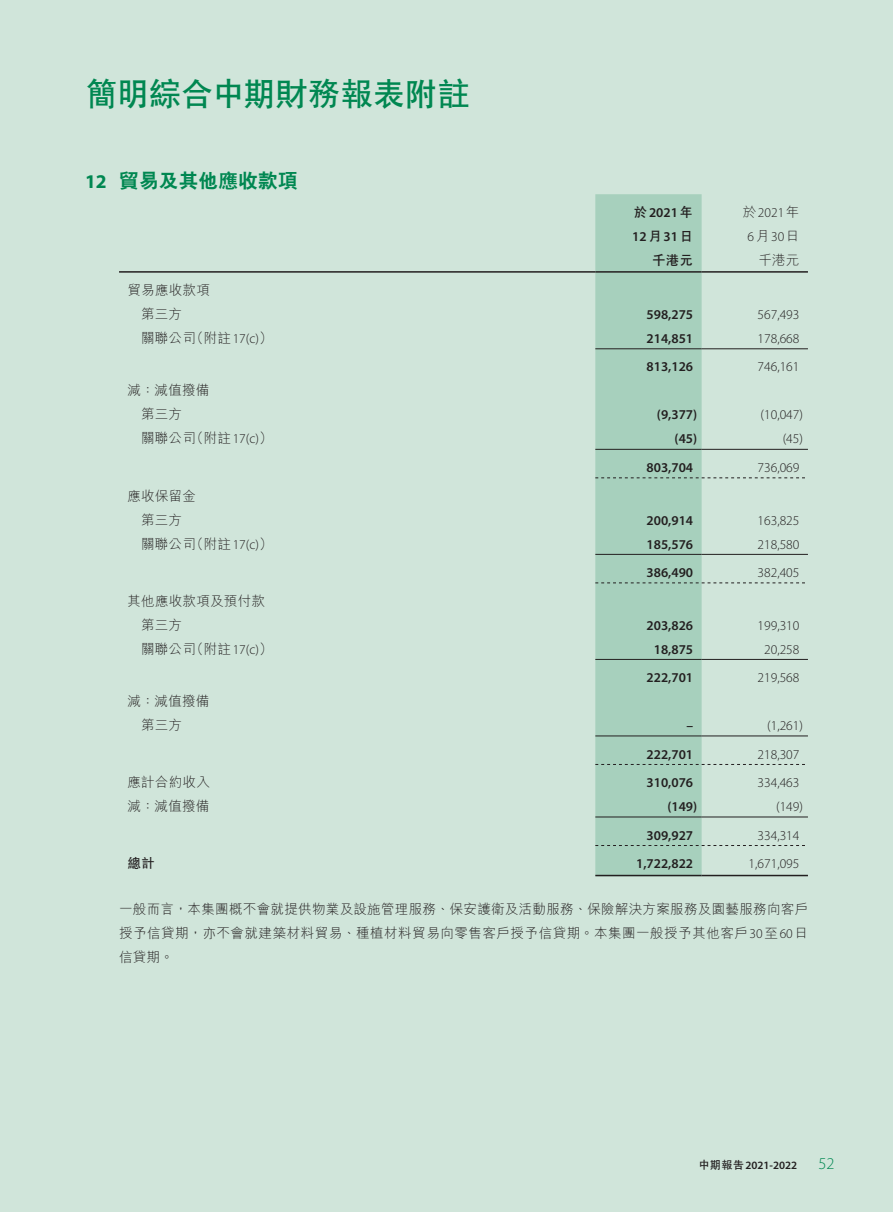
<style>
.page{position:relative;width:893px;height:1212px;background:#d0e5da}
.page>*{position:absolute;margin:0;border:0;box-sizing:border-box;transform-origin:0 0}
.t1{font:700 33px "C Hei 2 HK";letter-spacing:-.025em;color:#008751}
._01_H1{font:800 19.5px "C Hei 2 HK";letter-spacing:.02em;color:#008751}
._01_H1-2{font:700 19.5px "Myriad Pro";color:#008751}
.t2{font:300 16.5px "Myriad Pro";color:#008751}
._50_Table_txt{font:300 13.5px "Myriad Pro";color:#231f20}
._50_Table_txt-2{font:600 13.5px "Myriad Pro";color:#231f20}
._00_txt{font:300 13.5px/24px "M Hei HK";letter-spacing:.04em;color:#231f20;text-align:justify}
._50_Table_txt-3{font:300 13.5px "M Hei HK";letter-spacing:.02em;color:#231f20}
._50_Table_txt-4{font:700 13.5px "C Hei 2 HK";color:#231f20}
.t3{font:600 11.25px "Myriad Pro";color:#231f20}
.s1{font-family:"C Hei 2 HK";font-weight:700}
.s2{font-family:"M Hei HK"}
.s3{font-family:"Myriad Pro"}
</style>
<div class="page">
<div style="left:595px;top:194px;width:107px;height:681px;background:#a7d0bd"></div>
<hr style="left:119px;top:271px;width:476px;height:2px;background:#231f20">
<hr style="left:595px;top:271px;width:107px;height:2px;background:#231f20">
<hr style="left:702px;top:271px;width:106px;height:2px;background:#231f20">
<hr style="left:595px;top:348px;width:107px;height:1px;background:#231f20">
<hr style="left:702px;top:348px;width:106px;height:1px;background:#231f20">
<hr style="left:595px;top:449px;width:107px;height:1px;background:#231f20">
<hr style="left:702px;top:449px;width:106px;height:1px;background:#231f20">
<svg style="left:595px;top:477px;width:210px;height:1px"></svg>
<hr style="left:595px;top:554px;width:107px;height:1px;background:#231f20">
<hr style="left:702px;top:554px;width:106px;height:1px;background:#231f20">
<svg style="left:595px;top:582px;width:210px;height:1px"></svg>
<hr style="left:595px;top:659px;width:107px;height:1px;background:#231f20">
<hr style="left:702px;top:659px;width:106px;height:1px;background:#231f20">
<hr style="left:595px;top:735px;width:107px;height:1px;background:#231f20">
<hr style="left:702px;top:735px;width:106px;height:1px;background:#231f20">
<svg style="left:595px;top:764px;width:210px;height:1px"></svg>
<hr style="left:595px;top:816px;width:107px;height:1px;background:#231f20">
<hr style="left:702px;top:816px;width:106px;height:1px;background:#231f20">
<svg style="left:595px;top:845px;width:210px;height:1px"></svg>
<hr style="left:595px;top:875px;width:107px;height:1px;background:#231f20">
<hr style="left:702px;top:875px;width:106px;height:1px;background:#231f20">
<h1 class="t1" style="left:85px;top:77px;width:387px">簡明綜合中期財務報表附註</h1>
<p class="_01_H1-2" style="left:85px;top:168px;width:23px">12</p>
<p class="_01_H1" style="left:119px;top:170px;width:180px">貿易及其他應收款項</p>
<p class="_50_Table_txt-2" style="left:634px;top:203px;width:61px"><span class="s1">於</span>2021<span class="s1">年</span></p>
<p class="_50_Table_txt-2" style="left:632px;top:227px;width:63px">12<span class="s1">月</span>31<span class="s1">日</span></p>
<p class="_50_Table_txt-4" style="left:652px;top:253px;width:43px">千港元</p>
<p class="_50_Table_txt" style="left:743px;top:204px;width:58px"><span class="s2">於</span>2021<span class="s2">年</span></p>
<p class="_50_Table_txt" style="left:748px;top:228px;width:53px">6<span class="s2">月</span>30<span class="s2">日</span></p>
<p class="_50_Table_txt-3" style="left:758px;top:253px;width:43px">千港元</p>
<p class="_50_Table_txt-3" style="left:128px;top:283px;width:84px">貿易應收款項</p>
<p class="_50_Table_txt-3" style="left:141px;top:307px;width:43px">第三方</p>
<p class="_50_Table_txt-2" style="left:646px;top:306px;width:48px">598,275</p>
<p class="_50_Table_txt" style="left:757px;top:306px;width:43px">567,493</p>
<p class="_50_Table_txt" style="left:190px;top:330px;width:84px"><span class="s2">（附註</span> 1 7 <span class="s2">(</span>(c(</p>
<p class="_50_Table_txt-3" style="left:141px;top:331px;width:56px">關聯公司</p>
<p class="_50_Table_txt-2" style="left:646px;top:330px;width:48px">214,851</p>
<p class="_50_Table_txt" style="left:757px;top:330px;width:43px">178,668</p>
<p class="_50_Table_txt-2" style="left:646px;top:358px;width:48px">813,126</p>
<p class="_50_Table_txt" style="left:757px;top:359px;width:43px">746,161</p>
<p class="_50_Table_txt-3" style="left:128px;top:384px;width:83px">減：減值撥備</p>
<p class="_50_Table_txt-3" style="left:141px;top:408px;width:43px">第三方</p>
<p class="_50_Table_txt-2" style="left:657px;top:406px;width:42px">)9,377(</p>
<p class="_50_Table_txt" style="left:760px;top:407px;width:44px">)10,047(</p>
<p class="_50_Table_txt" style="left:190px;top:431px;width:84px"><span class="s2">（附註</span> 1 7 <span class="s2">(</span>(c(</p>
<p class="_50_Table_txt-3" style="left:141px;top:432px;width:56px">關聯公司</p>
<p class="_50_Table_txt-2" style="left:675px;top:430px;width:24px">)45(</p>
<p class="_50_Table_txt" style="left:783px;top:431px;width:22px">)45(</p>
<p class="_50_Table_txt-2" style="left:646px;top:459px;width:48px">803,704</p>
<p class="_50_Table_txt" style="left:757px;top:459px;width:43px">736,069</p>
<p class="_50_Table_txt-3" style="left:128px;top:489px;width:70px">應收保留金</p>
<p class="_50_Table_txt-3" style="left:141px;top:513px;width:43px">第三方</p>
<p class="_50_Table_txt-2" style="left:646px;top:511px;width:48px">200,914</p>
<p class="_50_Table_txt" style="left:757px;top:512px;width:43px">163,825</p>
<p class="_50_Table_txt" style="left:190px;top:536px;width:84px"><span class="s2">（附註</span> 1 7 <span class="s2">(</span>(c(</p>
<p class="_50_Table_txt-3" style="left:141px;top:537px;width:56px">關聯公司</p>
<p class="_50_Table_txt-2" style="left:646px;top:535px;width:48px">185,576</p>
<p class="_50_Table_txt" style="left:757px;top:536px;width:43px">218,580</p>
<p class="_50_Table_txt-2" style="left:646px;top:564px;width:48px">386,490</p>
<p class="_50_Table_txt" style="left:757px;top:564px;width:43px">382,405</p>
<p class="_50_Table_txt-3" style="left:128px;top:594px;width:139px">其他應收款項及預付款</p>
<p class="_50_Table_txt-3" style="left:141px;top:618px;width:43px">第三方</p>
<p class="_50_Table_txt-2" style="left:646px;top:616px;width:48px">203,826</p>
<p class="_50_Table_txt" style="left:757px;top:617px;width:43px">199,310</p>
<p class="_50_Table_txt" style="left:190px;top:641px;width:84px"><span class="s2">（附註</span> 1 7 <span class="s2">(</span>(c(</p>
<p class="_50_Table_txt-3" style="left:141px;top:642px;width:56px">關聯公司</p>
<p class="_50_Table_txt-2" style="left:654px;top:640px;width:41px">18,875</p>
<p class="_50_Table_txt" style="left:764px;top:641px;width:37px">20,258</p>
<p class="_50_Table_txt-2" style="left:646px;top:669px;width:48px">222,701</p>
<p class="_50_Table_txt" style="left:757px;top:669px;width:43px">219,568</p>
<p class="_50_Table_txt-3" style="left:128px;top:694px;width:83px">減：減值撥備</p>
<p class="_50_Table_txt-3" style="left:141px;top:718px;width:43px">第三方</p>
<p class="_50_Table_txt-2" style="left:686px;top:717px;width:8px">–</p>
<p class="_50_Table_txt" style="left:767px;top:717px;width:37px">)1,261(</p>
<p class="_50_Table_txt-2" style="left:646px;top:745px;width:48px">222,701</p>
<p class="_50_Table_txt" style="left:757px;top:746px;width:43px">218,307</p>
<p class="_50_Table_txt-3" style="left:128px;top:775px;width:84px">應計合約收入</p>
<p class="_50_Table_txt-2" style="left:646px;top:774px;width:48px">310,076</p>
<p class="_50_Table_txt" style="left:757px;top:774px;width:43px">334,463</p>
<p class="_50_Table_txt-3" style="left:128px;top:799px;width:83px">減：減值撥備</p>
<p class="_50_Table_txt-2" style="left:667px;top:798px;width:31px">)149(</p>
<p class="_50_Table_txt" style="left:776px;top:798px;width:28px">)149(</p>
<p class="_50_Table_txt-2" style="left:646px;top:826px;width:48px">309,927</p>
<p class="_50_Table_txt" style="left:757px;top:827px;width:43px">334,314</p>
<p class="_50_Table_txt-4" style="left:128px;top:856px;width:29px">總計</p>
<p class="_00_txt" style="left:119px;top:897px;width:691px">一般而言，本集團概不會就提供物業及設施管理服務、保安護衛及活動服務、保險解決方案服務及園藝服務向客戶授予信貸期，亦不會就建築材料貿易、種植材料貿易向零售客戶授予信貸期。本集團一般授予其他客戶<span class="s3">30</span>至<span class="s3">60</span>日信貸期。</p>
<p class="_50_Table_txt-2" style="left:636px;top:855px;width:59px">1,722,822</p>
<p class="_50_Table_txt" style="left:749px;top:855px;width:52px">1,671,095</p>
<p class="t3" style="left:698px;top:1158px;width:100px"><span class="s1">中期報告</span>2021-2022</p>
<p class="t2" style="left:818px;top:1153px;width:18px">52</p>
</div>
